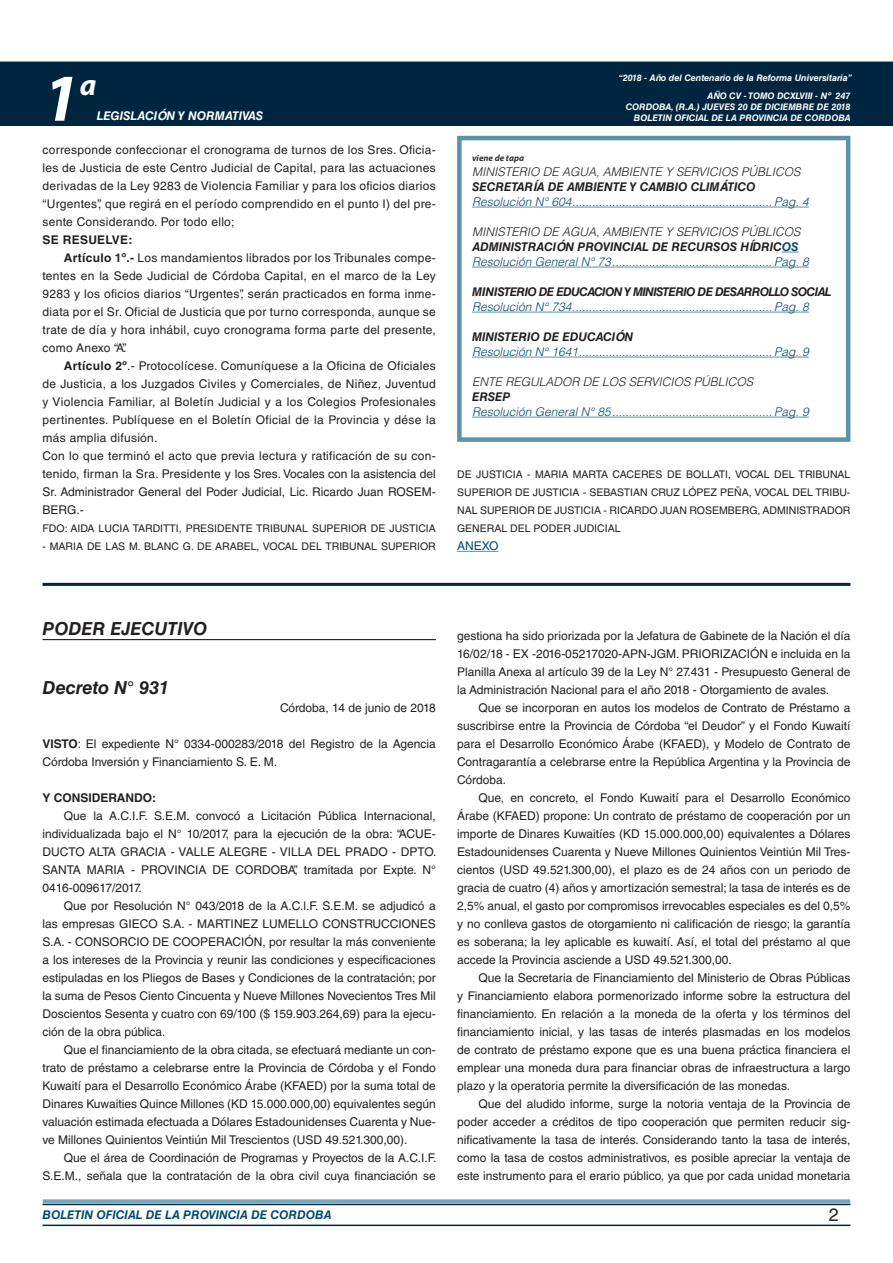
<style>
.page{position:relative;width:893px;height:1263px;background:#fff}
.page>*{position:absolute;margin:0;border:0;box-sizing:border-box;transform-origin:0 0}
.t1{font:italic 700 67.5px "Myriad Pro";color:#fff}
.t2{font:italic 700 30px "Myriad Pro";color:#fff}
.NOMBRE_DE_MINISTERIO{font:italic 700 18px "Helvetica LT Std";color:#231f20}
.DOC__N{font:italic 700 18px "Helvetica LT Std";color:#231f20}
.t3{font:18px "Helvetica LT Std";color:#231f20}
.TEXTO_BASE{font:12px/18px "Helvetica LT Std";color:#231f20;text-align:justify}
.Res__y_Dec{font:italic 300 12px "Helvetica LT Std";color:#004b6c}
.Res__y_Dec-2{font:italic 300 12px "Helvetica LT Std";color:#231f20}
.TITULO_bold{font:italic 700 12px "Helvetica LT Std";color:#231f20}
.TITULO_bold-2{font:italic 700 12px "Helvetica LT Std";letter-spacing:-.05em;color:#231f20}
.t4{font:italic 700 12px "Helvetica LT Std";color:#004b6c}
.t5{font:italic 700 12px "Helvetica LT Std";color:#fff}
.TEXTO_BASE-2{font:700 12px "Helvetica LT Std";color:#231f20}
.TEXTO_BASE-3{font:700 12px "Helvetica LT Std";letter-spacing:.025em;color:#231f20}
.TEXTO_BASE-4{font:12px "Helvetica LT Std";color:#004b6c}
.FIRMA{font:10.5px/18px "Helvetica LT Std";color:#231f20;text-align:justify}
.t6{font:italic 700 9px/10.8px "Helvetica LT Std";color:#fff;text-align:right}
.VIENE_DE{font:italic 700 9px "Myriad Pro";color:#312f30}
.s1{font-weight:700}
.s2{color:#004b6c}
</style>
<div class="page">
<div style="left:0;top:61px;width:893px;height:6px;background:#73a5b8"></div>
<div style="left:0;top:62px;width:893px;height:64px;background:#00263f"></div>
<hr style="left:43px;top:1224px;width:807px;height:2px;background:#00263f">
<div style="left:42px;top:1198px;width:809px;height:8px;background:#fff;opacity:.75"></div>
<hr style="left:457px;top:551px;width:41px;height:1px;background:#5c93aa">
<div style="left:457px;top:136px;width:393px;height:306px;border:4px solid #5c93aa"></div>
<hr style="left:472px;top:207px;width:337px;height:1px;background:#5c93aa">
<svg style="left:782px;top:252px;width:16px;height:1px"></svg>
<hr style="left:472px;top:267px;width:337px;height:1px;background:#5c93aa">
<hr style="left:472px;top:312px;width:337px;height:1px;background:#5c93aa">
<hr style="left:472px;top:357px;width:337px;height:1px;background:#5c93aa">
<hr style="left:472px;top:417px;width:337px;height:1px;background:#5c93aa">
<hr style="left:43px;top:583px;width:807px;height:3px;background:#00263f">
<hr style="left:43px;top:639px;width:393px;height:1px;background:#00263f">
<h1 class="t1" style="left:43px;top:54px;width:38px">1</h1>
<h2 class="t2" style="left:80px;top:66px;width:18px">a</h2>
<p class="t5" style="left:97px;top:109px;width:168px">LEGISLACIÓN Y NORMATIVAS</p>
<p class="TEXTO_BASE" style="left:43px;top:141px;width:395px">corresponde confeccionar el cronograma de turnos de los Sres. Oficia&shy;les de Justicia de este Centro Judicial de Capital, para las actuaciones derivadas de la Ley 9283 de Violencia Familiar y para los oficios diarios “Urgentes”, que regirá en el período comprendido en el punto I) del pre&shy;sente Considerando. Por todo ello;</p>
<p class="TEXTO_BASE-3" style="left:43px;top:232px;width:92px">SE RESUELVE:</p>
<p class="TEXTO_BASE" style="left:43px;top:249px;width:395px;text-indent:21px"><span class="s1">Artículo 1º.-</span> Los mandamientos librados por los Tribunales compe&shy;tentes en la Sede Judicial de Córdoba Capital, en el marco de la Ley 9283 y los oficios diarios “Urgentes”, serán practicados en forma inme&shy;diata por el Sr. Oficial de Justicia que por turno corresponda, aunque se trate de día y hora inhábil, cuyo cronograma forma parte del presente, como Anexo “A”.</p>
<p class="TEXTO_BASE" style="left:43px;top:357px;width:395px;text-indent:21px"><span class="s1">Artículo 2º</span>.- Protocolícese. Comuníquese a la Oficina de Oficiales de Justicia, a los Juzgados Civiles y Comerciales, de Niñez, Juventud y Violencia Familiar, al Boletín Judicial y a los Colegios Profesionales pertinentes. Publíquese en el Boletín Oficial de la Provincia y dése la más amplia difusión.</p>
<p class="TEXTO_BASE" style="left:43px;top:447px;width:395px">Con lo que terminó el acto que previa lectura y ratificación de su con&shy;tenido, firman la Sra. Presidente y los Sres. Vocales con la asistencia del Sr. Administrador General del Poder Judicial, Lic. Ricardo Juan ROSEM-BERG.-</p>
<p class="FIRMA" style="left:43px;top:519px;width:395px">FDO: AIDA LUCIA TARDITTI, PRESIDENTE TRIBUNAL SUPERIOR DE JUSTICIA</p>
<p class="FIRMA" style="left:43px;top:537px;width:395px">- MARIA DE LAS M. BLANC G. DE ARABEL, VOCAL DEL TRIBUNAL SUPERIOR</p>
<p class="t6" style="left:619px;top:72px;width:235px">“2018 - Año del Centenario de la Reforma Universitaria”</p>
<p class="t6" style="left:626px;top:91px;width:226px">AÑO CV - TOMO DCXLVIII - Nº 247<br>CORDOBA, (R.A.) JUEVES 20 DE DICIEMBRE DE 2018<br>BOLETIN OFICIAL DE LA PROVINCIA DE CORDOBA</p>
<p class="VIENE_DE" style="left:472px;top:152px;width:54px">viene de tapa</p>
<p class="Res__y_Dec-2" style="left:472px;top:164px;width:330px">MINISTERIO DE AGUA, AMBIENTE Y SERVICIOS PÚBLICOS</p>
<p class="TITULO_bold" style="left:472px;top:179px;width:285px">SECRETARÍA DE AMBIENTE Y CAMBIO CLIMÁTICO</p>
<p class="Res__y_Dec" style="left:472px;top:194px;width:338px">Resolución N° 604............................................................ Pag. 4</p>
<p class="Res__y_Dec-2" style="left:472px;top:224px;width:330px">MINISTERIO DE AGUA, AMBIENTE Y SERVICIOS PÚBLICOS</p>
<p class="TITULO_bold" style="left:472px;top:239px;width:328px">ADMINISTRACIÓN PROVINCIAL DE RECURSOS HÍDRIC<span class="s2">OS</span></p>
<p class="Res__y_Dec" style="left:472px;top:254px;width:338px">Resolución General N° 73................................................ Pag. 8</p>
<p class="TITULO_bold-2" style="left:472px;top:284px;width:361px">MINISTERIO DE EDUCACION Y MINISTERIO DE DESARROLLO SOCIAL</p>
<p class="Res__y_Dec" style="left:472px;top:299px;width:338px">Resolución N° 734............................................................ Pag. 8</p>
<p class="TITULO_bold" style="left:472px;top:329px;width:163px">MINISTERIO DE EDUCACIÓN</p>
<p class="Res__y_Dec" style="left:472px;top:344px;width:338px">Resolución N° 1641.......................................................... Pag. 9</p>
<p class="Res__y_Dec-2" style="left:472px;top:374px;width:283px">ENTE REGULADOR DE LOS SERVICIOS PÚBLICOS</p>
<p class="TITULO_bold" style="left:472px;top:389px;width:40px">ERSEP</p>
<p class="Res__y_Dec" style="left:472px;top:404px;width:338px">Resolución General N° 85................................................ Pag. 9</p>
<p class="FIRMA" style="left:457px;top:465px;width:395px">DE JUSTICIA - MARIA MARTA CACERES DE BOLLATI, VOCAL DEL TRIBUNAL SUPERIOR DE JUSTICIA - SEBASTIAN CRUZ LÓPEZ PEÑA, VOCAL DEL TRIBU-NAL SUPERIOR DE JUSTICIA - RICARDO JUAN ROSEMBERG, ADMINISTRADOR GENERAL DEL PODER JUDICIAL</p>
<p class="TEXTO_BASE-4" style="left:457px;top:539px;width:43px">ANEXO</p>
<p class="NOMBRE_DE_MINISTERIO" style="left:43px;top:617px;width:166px">PODER EJECUTIVO</p>
<p class="DOC__N" style="left:43px;top:676px;width:128px">Decreto N° 931</p>
<p class="TEXTO_BASE" style="left:280px;top:699px;width:157px">Córdoba, 14 de junio de 2018</p>
<p class="TEXTO_BASE" style="left:43px;top:735px;width:395px"><span class="s1">VISTO</span>: El expediente N° 0334-000283/2018 del Registro de la Agencia<br>Córdoba Inversión y Financiamiento S. E. M.</p>
<p class="TEXTO_BASE-2" style="left:43px;top:790px;width:115px">Y CONSIDERANDO:</p>
<p class="TEXTO_BASE" style="left:43px;top:807px;width:396px;text-indent:21px">Que la A.C.I.F. S.E.M. convocó a Licitación Pública Internacional, individualizada bajo el N° 10/2017, para la ejecución de la obra: “ACUE-DUCTO ALTA GRACIA - VALLE ALEGRE - VILLA DEL PRADO - DPTO.<br>SANTA MARIA - PROVINCIA DE CORDOBA”, tramitada por Expte. N° 0416-009617/2017.</p>
<p class="TEXTO_BASE" style="left:43px;top:897px;width:395px;text-indent:21px">Que por Resolución N° 043/2018 de la A.C.l.F. S.E.M. se adjudicó a las empresas GIECO S.A. - MARTINEZ LUMELLO CONSTRUCCIONES S.A. - CONSORCIO DE COOPERACIÓN, por resultar la más conveniente a los intereses de la Provincia y reunir las condiciones y especificaciones estipuladas en los Pliegos de Bases y Condiciones de la contratación; por la suma de Pesos Ciento Cincuenta y Nueve Millones Novecientos Tres Mil Doscientos Sesenta y cuatro con 69/100 ($ 159.903.264,69) para la ejecu&shy;ción de la obra pública.</p>
<p class="TEXTO_BASE" style="left:43px;top:1041px;width:395px;text-indent:21px">Que el financiamiento de la obra citada, se efectuará mediante un con&shy;trato de préstamo a celebrarse entre la Provincia de Córdoba y el Fondo Kuwaití para el Desarrollo Económico Árabe (KFAED) por la suma total de Dinares Kuwaities Quince Millones (KD 15.000.000,00) equivalentes según valuación estimada efectuada a Dólares Estadounidenses Cuarenta y Nue&shy;ve Millones Quinientos Veintiún Mil Trescientos (USD 49.521.300,00).</p>
<p class="TEXTO_BASE" style="left:43px;top:1149px;width:395px;text-align:right">Que el área de Coordinación de Programas y Proyectos de la A.C.I.F.<br>S.E.M., señala que la contratación de la obra civil cuya financiación se</p>
<p class="TEXTO_BASE" style="left:457px;top:627px;width:395px">gestiona ha sido priorizada por la Jefatura de Gabinete de la Nación el día 16/02/18 - EX -2016-05217020-APN-JGM. PRIORIZACIÓN e incluida en la Planilla Anexa al artículo 39 de la Ley N° 27.431 - Presupuesto General de la Administración Nacional para el año 2018 - Otorgamiento de avales.</p>
<p class="TEXTO_BASE" style="left:457px;top:699px;width:395px;text-indent:21px">Que se incorporan en autos los modelos de Contrato de Préstamo a suscribirse entre la Provincia de Córdoba “el Deudor” y el Fondo Kuwaití para el Desarrollo Económico Árabe (KFAED), y Modelo de Contrato de Contragarantía a celebrarse entre la República Argentina y la Provincia de Córdoba.</p>
<p class="TEXTO_BASE" style="left:457px;top:789px;width:395px;text-indent:21px">Que, en concreto, el Fondo Kuwaití para el Desarrollo Económico Árabe (KFAED) propone: Un contrato de préstamo de cooperación por un importe de Dinares Kuwaitíes (KD 15.000.000,00) equivalentes a Dólares Estadounidenses Cuarenta y Nueve Millones Quinientos Veintiún Mil Tres&shy;cientos (USD 49.521.300,00), el plazo es de 24 años con un periodo de gracia de cuatro (4) años y amortización semestral; la tasa de interés es de 2,5% anual, el gasto por compromisos irrevocables especiales es del 0,5% y no conlleva gastos de otorgamiento ni calificación de riesgo; la garantía es soberana; la ley aplicable es kuwaití. Así, el total del préstamo al que accede la Provincia asciende a USD 49.521.300,00.</p>
<p class="TEXTO_BASE" style="left:457px;top:969px;width:395px;text-indent:21px">Que la Secretaria de Financiamiento del Ministerio de Obras Públicas y Financiamiento elabora pormenorizado informe sobre la estructura del financiamiento. En relación a la moneda de la oferta y los términos del financiamiento inicial, y las tasas de interés plasmadas en los modelos de contrato de préstamo expone que es una buena práctica financiera el emplear una moneda dura para financiar obras de infraestructura a largo plazo y la operatoria permite la diversificación de las monedas.</p>
<p class="TEXTO_BASE" style="left:457px;top:1095px;width:395px;text-indent:21px">Que del aludido informe, surge la notoria ventaja de la Provincia de poder acceder a créditos de tipo cooperación que permiten reducir sig&shy;nificativamente la tasa de interés. Considerando tanto la tasa de interés, como la tasa de costos administrativos, es posible apreciar la ventaja de este instrumento para el erario público, ya que por cada unidad monetaria</p>
<p class="t4" style="left:43px;top:1208px;width:290px">BOLETIN OFICIAL DE LA PROVINCIA DE CORDOBA</p>
<p class="t3" style="left:829px;top:1204px;width:12px">2</p>
</div>
